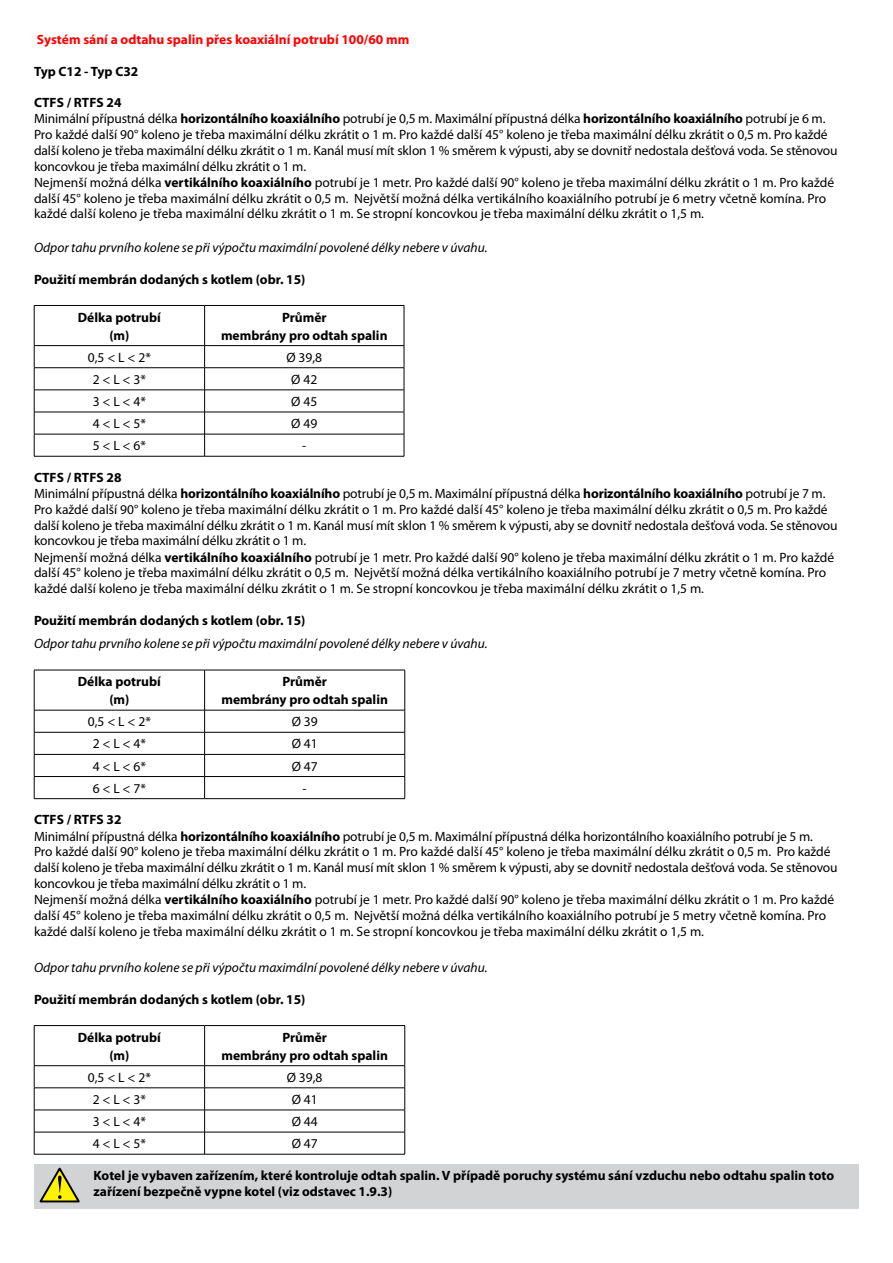
<style>
.page{position:relative;width:893px;height:1263px;background:#fff}
.page>*{position:absolute;margin:0;border:0;box-sizing:border-box;transform-origin:0 0}
.t1{font:13.5px/15.9px "Myriad Pro";color:#000}
.t2{font:700 13.5px/18px "Myriad Pro";color:#000;text-align:center}
.t3{font:italic 13.5px "Myriad Pro";color:#000}
.t4{font:700 13.5px "Myriad Pro";color:#f00}
.s1{font-weight:700}
</style>
<div class="page">
<div style="left:34px;top:1164px;width:825px;height:45px;background:#d2d3d5"></div>
<hr style="left:34px;top:305px;width:171px;height:1px;background:#000">
<hr style="left:34px;top:306px;width:1px;height:39px;background:#000">
<hr style="left:205px;top:305px;width:199px;height:1px;background:#000">
<hr style="left:204px;top:306px;width:1px;height:39px;background:#000">
<hr style="left:404px;top:306px;width:1px;height:39px;background:#000">
<hr style="left:34px;top:345px;width:171px;height:1px;background:#000">
<hr style="left:205px;top:345px;width:199px;height:1px;background:#000">
<hr style="left:34px;top:367px;width:171px;height:1px;background:#000">
<hr style="left:205px;top:367px;width:199px;height:1px;background:#000">
<hr style="left:34px;top:390px;width:171px;height:1px;background:#000">
<hr style="left:205px;top:390px;width:199px;height:1px;background:#000">
<hr style="left:34px;top:412px;width:171px;height:1px;background:#000">
<hr style="left:205px;top:412px;width:199px;height:1px;background:#000">
<hr style="left:34px;top:434px;width:171px;height:1px;background:#000">
<svg style="left:34px;top:346px;width:1px;height:110px"></svg>
<hr style="left:205px;top:434px;width:199px;height:1px;background:#000">
<svg style="left:204px;top:346px;width:1px;height:110px"></svg>
<svg style="left:404px;top:346px;width:1px;height:110px"></svg>
<hr style="left:34px;top:456px;width:171px;height:1px;background:#000">
<hr style="left:205px;top:456px;width:199px;height:1px;background:#000">
<hr style="left:34px;top:670px;width:171px;height:1px;background:#000">
<hr style="left:34px;top:670px;width:1px;height:40px;background:#000">
<hr style="left:205px;top:670px;width:200px;height:1px;background:#000">
<hr style="left:204px;top:670px;width:1px;height:40px;background:#000">
<hr style="left:404px;top:670px;width:1px;height:40px;background:#000">
<hr style="left:34px;top:710px;width:171px;height:1px;background:#000">
<hr style="left:205px;top:710px;width:200px;height:1px;background:#000">
<hr style="left:34px;top:732px;width:171px;height:1px;background:#000">
<hr style="left:205px;top:732px;width:200px;height:1px;background:#000">
<hr style="left:34px;top:754px;width:171px;height:1px;background:#000">
<hr style="left:205px;top:754px;width:200px;height:1px;background:#000">
<hr style="left:34px;top:776px;width:171px;height:1px;background:#000">
<svg style="left:34px;top:710px;width:1px;height:88px"></svg>
<hr style="left:205px;top:776px;width:200px;height:1px;background:#000">
<svg style="left:204px;top:710px;width:1px;height:88px"></svg>
<svg style="left:404px;top:710px;width:1px;height:88px"></svg>
<hr style="left:34px;top:798px;width:171px;height:1px;background:#000">
<hr style="left:205px;top:798px;width:200px;height:1px;background:#000">
<hr style="left:34px;top:1025px;width:171px;height:1px;background:#000">
<hr style="left:34px;top:1026px;width:1px;height:39px;background:#000">
<hr style="left:205px;top:1025px;width:200px;height:1px;background:#000">
<hr style="left:204px;top:1026px;width:1px;height:39px;background:#000">
<hr style="left:404px;top:1026px;width:1px;height:39px;background:#000">
<hr style="left:34px;top:1065px;width:171px;height:1px;background:#000">
<hr style="left:205px;top:1065px;width:200px;height:1px;background:#000">
<hr style="left:34px;top:1087px;width:171px;height:1px;background:#000">
<hr style="left:205px;top:1087px;width:200px;height:1px;background:#000">
<hr style="left:34px;top:1110px;width:171px;height:1px;background:#000">
<hr style="left:205px;top:1110px;width:200px;height:1px;background:#000">
<hr style="left:34px;top:1132px;width:171px;height:1px;background:#000">
<svg style="left:34px;top:1066px;width:1px;height:88px"></svg>
<hr style="left:205px;top:1132px;width:200px;height:1px;background:#000">
<svg style="left:204px;top:1066px;width:1px;height:88px"></svg>
<svg style="left:404px;top:1066px;width:1px;height:88px"></svg>
<hr style="left:34px;top:1154px;width:171px;height:1px;background:#000">
<hr style="left:205px;top:1154px;width:200px;height:1px;background:#000">
<svg style="left:39px;top:1167px;width:41px;height:36px"></svg>
<p class="t4" style="left:37px;top:31px;width:374px">Systém sání a odtahu spalin přes koaxiální potrubí 100/60 mm</p>
<p class="t2" style="left:34px;top:62px;width:106px">Typ C12 - Typ C32</p>
<p class="t1" style="left:34px;top:94px;width:805px"><span class="s1">CTFS / RTFS 24<br></span>Minimální přípustná délka <span class="s1">horizontálního koaxiálního</span> potrubí je 0,5 m. Maximální přípustná délka <span class="s1">horizontálního koaxiálního</span> potrubí je 6 m.<br>Pro každé další 90° koleno je třeba maximální délku zkrátit o 1 m. Pro každé další 45° koleno je třeba maximální délku zkrátit o 0,5 m. Pro každé další koleno je třeba maximální délku zkrátit o 1 m. Kanál musí mít sklon 1 % směrem k výpusti, aby se dovnitř nedostala dešťová voda. Se stěnovou koncovkou je třeba maximální délku zkrátit o 1 m.<br>Nejmenší možná délka <span class="s1">vertikálního koaxiálního</span> potrubí je 1 metr. Pro každé další 90° koleno je třeba maximální délku zkrátit o 1 m. Pro každé další 45° koleno je třeba maximální délku zkrátit o 0,5 m. Největší možná délka vertikálního koaxiálního potrubí je 6 metry včetně komína. Pro každé další koleno je třeba maximální délku zkrátit o 1 m. Se stropní koncovkou je třeba maximální délku zkrátit o 1,5 m.</p>
<p class="t3" style="left:34px;top:239px;width:455px">Odpor tahu prvního kolene se při výpočtu maximální povolené délky nebere v úvahu.</p>
<p class="t2" style="left:34px;top:270px;width:273px">Použití membrán dodaných s kotlem (obr. 15)</p>
<p class="t2" style="left:78px;top:308px;width:85px">Délka potrubí (m)</p>
<p class="t2" style="left:221px;top:308px;width:168px">Průměr<br>membrány pro odtah spalin</p>
<p class="t1" style="left:88px;top:349px;width:65px">0,5 &lt; L &lt; 2*</p>
<p class="t1" style="left:286px;top:349px;width:37px">Ø 39,8</p>
<p class="t1" style="left:93px;top:371px;width:55px">2 &lt; L &lt; 3*</p>
<p class="t1" style="left:291px;top:371px;width:28px">Ø 42</p>
<p class="t1" style="left:93px;top:393px;width:55px">3 &lt; L &lt; 4*</p>
<p class="t1" style="left:291px;top:393px;width:28px">Ø 45</p>
<p class="t1" style="left:93px;top:415px;width:55px">4 &lt; L &lt; 5*</p>
<p class="t1" style="left:291px;top:415px;width:28px">Ø 49</p>
<p class="t1" style="left:93px;top:438px;width:55px">5 &lt; L &lt; 6*</p>
<p class="t1" style="left:302px;top:438px;width:6px">-</p>
<p class="t1" style="left:34px;top:469px;width:805px"><span class="s1">CTFS / RTFS 28<br></span>Minimální přípustná délka <span class="s1">horizontálního koaxiálního</span> potrubí je 0,5 m. Maximální přípustná délka <span class="s1">horizontálního koaxiálního</span> potrubí je 7 m.<br>Pro každé další 90° koleno je třeba maximální délku zkrátit o 1 m. Pro každé další 45° koleno je třeba maximální délku zkrátit o 0,5 m. Pro každé další koleno je třeba maximální délku zkrátit o 1 m. Kanál musí mít sklon 1 % směrem k výpusti, aby se dovnitř nedostala dešťová voda. Se stěnovou koncovkou je třeba maximální délku zkrátit o 1 m.<br>Nejmenší možná délka <span class="s1">vertikálního koaxiálního</span> potrubí je 1 metr. Pro každé další 90° koleno je třeba maximální délku zkrátit o 1 m. Pro každé další 45° koleno je třeba maximální délku zkrátit o 0,5 m. Největší možná délka vertikálního koaxiálního potrubí je 7 metry včetně komína. Pro každé další koleno je třeba maximální délku zkrátit o 1 m. Se stropní koncovkou je třeba maximální délku zkrátit o 1,5 m.</p>
<p class="t2" style="left:34px;top:611px;width:273px">Použití membrán dodaných s kotlem (obr. 15)</p>
<p class="t3" style="left:34px;top:635px;width:455px">Odpor tahu prvního kolene se při výpočtu maximální povolené délky nebere v úvahu.</p>
<p class="t2" style="left:78px;top:672px;width:85px">Délka potrubí (m)</p>
<p class="t2" style="left:221px;top:672px;width:168px">Průměr<br>membrány pro odtah spalin</p>
<p class="t1" style="left:88px;top:713px;width:65px">0,5 &lt; L &lt; 2*</p>
<p class="t1" style="left:292px;top:713px;width:28px">Ø 39</p>
<p class="t1" style="left:93px;top:736px;width:55px">2 &lt; L &lt; 4*</p>
<p class="t1" style="left:292px;top:736px;width:28px">Ø 41</p>
<p class="t1" style="left:93px;top:758px;width:55px">4 &lt; L &lt; 6*</p>
<p class="t1" style="left:292px;top:758px;width:28px">Ø 47</p>
<p class="t1" style="left:93px;top:780px;width:55px">6 &lt; L &lt; 7*</p>
<p class="t1" style="left:303px;top:780px;width:6px">-</p>
<p class="t1" style="left:34px;top:812px;width:805px"><span class="s1">CTFS / RTFS 32<br></span>Minimální přípustná délka <span class="s1">horizontálního koaxiálního</span> potrubí je 0,5 m. Maximální přípustná délka horizontálního koaxiálního potrubí je 5 m.<br>Pro každé další 90° koleno je třeba maximální délku zkrátit o 1 m. Pro každé další 45° koleno je třeba maximální délku zkrátit o 0,5 m. Pro každé další koleno je třeba maximální délku zkrátit o 1 m. Kanál musí mít sklon 1 % směrem k výpusti, aby se dovnitř nedostala dešťová voda. Se stěnovou koncovkou je třeba maximální délku zkrátit o 1 m.<br>Nejmenší možná délka <span class="s1">vertikálního koaxiálního</span> potrubí je 1 metr. Pro každé další 90° koleno je třeba maximální délku zkrátit o 1 m. Pro každé další 45° koleno je třeba maximální délku zkrátit o 0,5 m. Největší možná délka vertikálního koaxiálního potrubí je 5 metry včetně komína. Pro každé další koleno je třeba maximální délku zkrátit o 1 m. Se stropní koncovkou je třeba maximální délku zkrátit o 1,5 m.</p>
<p class="t3" style="left:34px;top:959px;width:455px">Odpor tahu prvního kolene se při výpočtu maximální povolené délky nebere v úvahu.</p>
<p class="t2" style="left:34px;top:990px;width:273px">Použití membrán dodaných s kotlem (obr. 15)</p>
<p class="t2" style="left:78px;top:1028px;width:85px">Délka potrubí (m)</p>
<p class="t2" style="left:221px;top:1028px;width:168px">Průměr<br>membrány pro odtah spalin</p>
<p class="t1" style="left:88px;top:1069px;width:65px">0,5 &lt; L &lt; 2*</p>
<p class="t1" style="left:287px;top:1069px;width:37px">Ø 39,8</p>
<p class="t1" style="left:93px;top:1091px;width:55px">2 &lt; L &lt; 3*</p>
<p class="t1" style="left:292px;top:1091px;width:28px">Ø 41</p>
<p class="t1" style="left:93px;top:1113px;width:55px">3 &lt; L &lt; 4*</p>
<p class="t1" style="left:292px;top:1113px;width:28px">Ø 44</p>
<p class="t1" style="left:93px;top:1135px;width:55px">4 &lt; L &lt; 5*</p>
<p class="t1" style="left:292px;top:1135px;width:28px">Ø 47</p>
<p class="t2" style="left:94px;top:1167px;width:742px;line-height:15.8px;text-align:left">Kotel je vybaven zařízením, které kontroluje odtah spalin. V případě poruchy systému sání vzduchu nebo odtahu spalin toto zařízení bezpečně vypne kotel (viz odstavec 1.9.3)</p>
</div>
